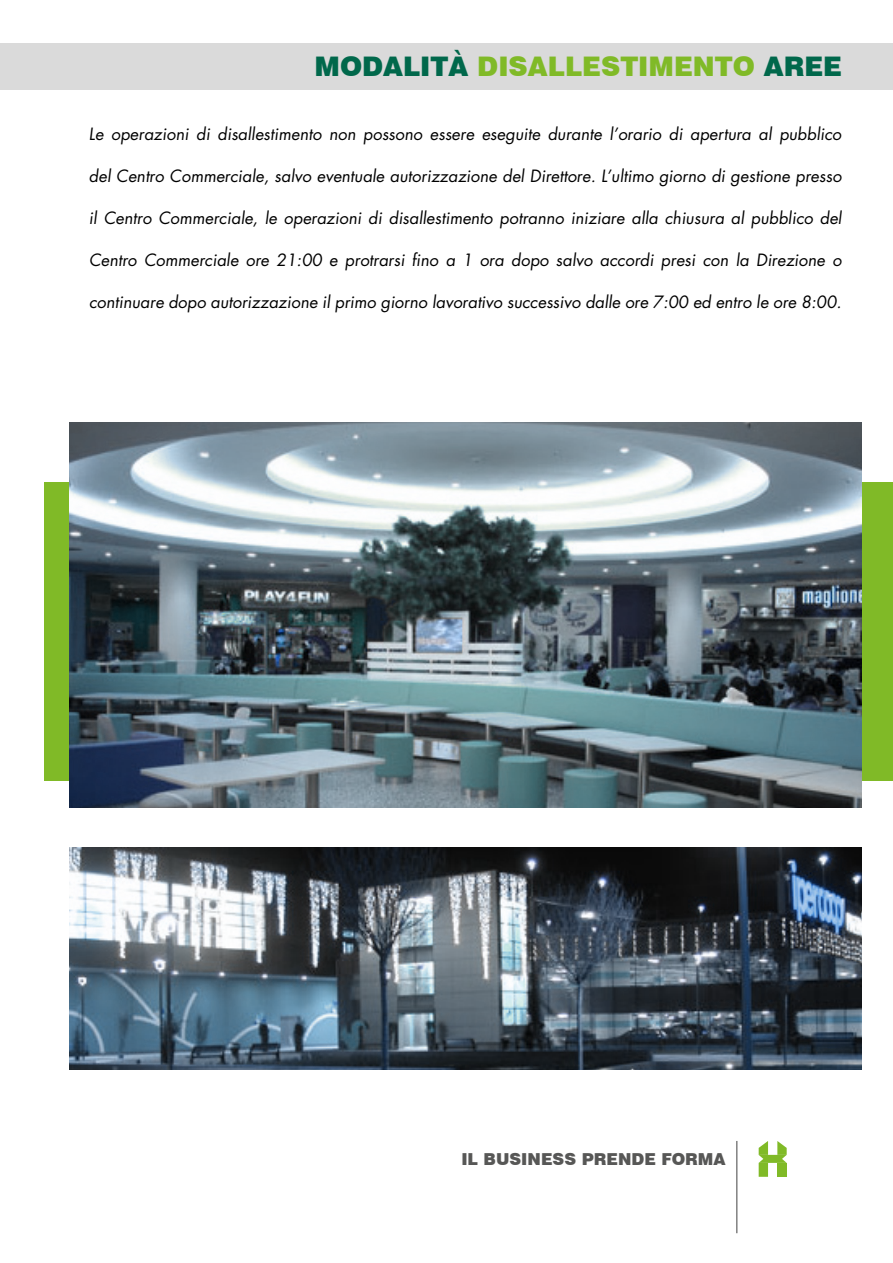
<style>
.page{position:relative;width:893px;height:1263px;background:#fff}
.page>*{position:absolute;margin:0;border:0;box-sizing:border-box;transform-origin:0 0}
.t1{font:900 27px "Swiss 721 BT";color:#80ba27}
.t2{font:16.5px "Futura";color:#000}
.t3{font:900 16.5px "Swiss 721 BT";color:#575756}
.s1{color:#00684b}
</style>
<div class="page">
<div style="left:0;top:43px;width:893px;height:47px;background:#dadada"></div>
<div style="left:44px;top:482px;width:849px;height:299px;background:#80ba27"></div>
<svg style="left:69px;top:422px;width:793px;height:386px;background:#6d7e86"></svg>
<svg style="left:69px;top:847px;width:793px;height:223px;background:#535f6a"></svg>
<svg style="left:759px;top:1141px;width:28px;height:36px"></svg>
<hr style="left:736px;top:1141px;width:1px;height:92px;background:#575756">
<h1 class="t1" style="left:314px;top:50px;width:529px"><span class="s1">MODALITÀ</span> DISALLESTIMENTO <span class="s1">AREE</span></h1>
<p class="t2" style="left:89px;top:123px;width:757px">Le operazioni di disallestimento non possono essere eseguite durante l’orario di apertura al pubblico</p>
<p class="t2" style="left:89px;top:165px;width:757px">del Centro Commerciale, salvo eventuale autorizzazione del Direttore. L’ultimo giorno di gestione presso</p>
<p class="t2" style="left:89px;top:207px;width:757px">il Centro Commerciale, le operazioni di disallestimento potranno iniziare alla chiusura al pubblico del</p>
<p class="t2" style="left:89px;top:249px;width:757px">Centro Commerciale ore 21:00 e protrarsi fino a 1 ora dopo salvo accordi presi con la Direzione o</p>
<p class="t2" style="left:89px;top:291px;width:757px">continuare dopo autorizzazione il primo giorno lavorativo successivo dalle ore 7:00 ed entro le ore 8:00.</p>
<p class="t3" style="left:461px;top:1149px;width:266px">IL BUSINESS PRENDE FORMA</p>
</div>
